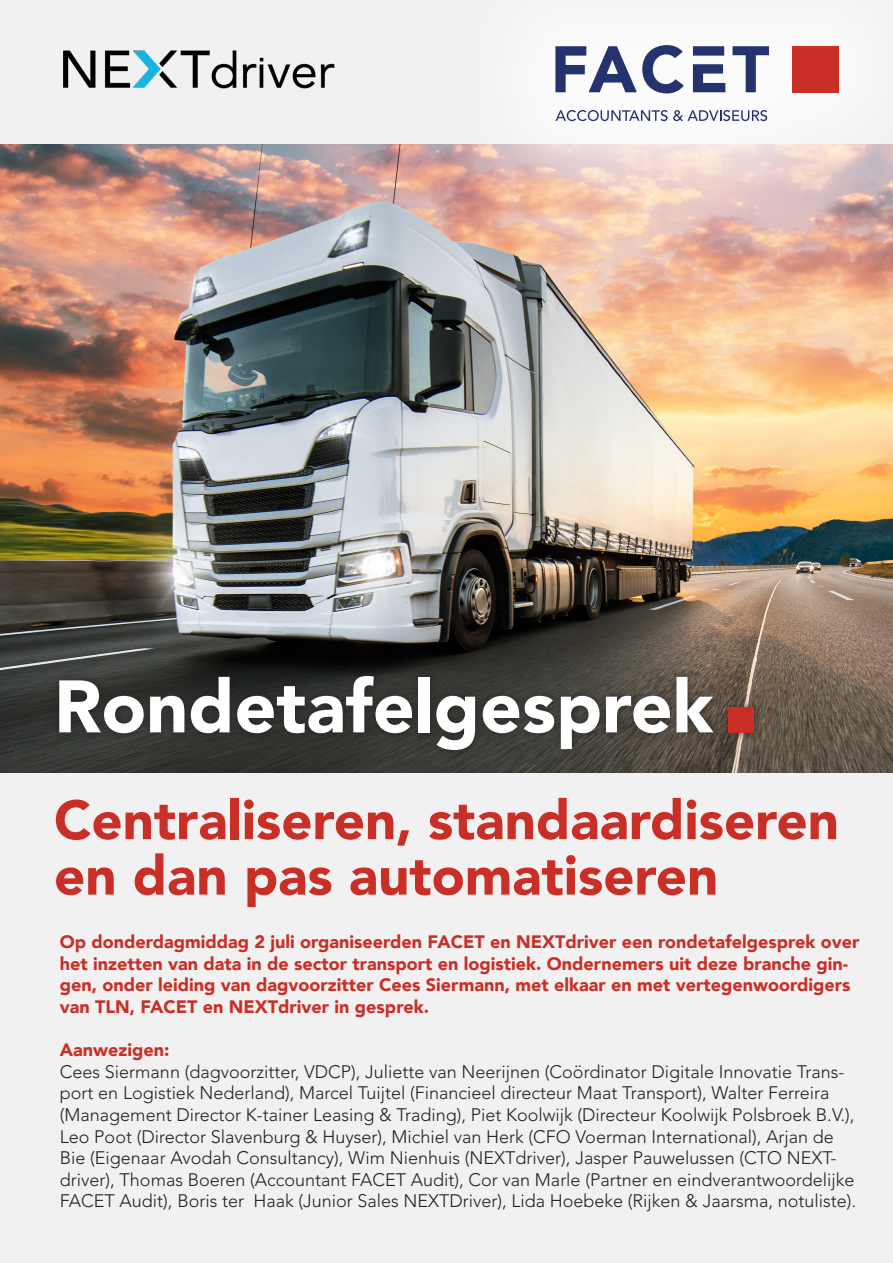
<style>
.page{position:relative;width:893px;height:1263px;background:#f1f1f1}
.page>*{position:absolute;margin:0;border:0;box-sizing:border-box;transform-origin:0 0}
.Alineastijl_1{font:900 73.35px "Avenir";color:#fff}
.t1{font:900 54.45px "Avenir";color:#c92f26}
.t2{font:300 18px/21.6px "Avenir";color:#231f20}
.t3{font:900 18px/21.6px "Avenir";color:#c92f26}
</style>
<div class="page">
<img style="left:0;top:145px;width:893px;height:628px">
<div style="left:51px;top:667px;width:671px;height:92px;background:#231f20;opacity:.75"></div>
<div style="left:720px;top:698px;width:44px;height:45px;background:#231f20;opacity:.75"></div>
<div style="left:728px;top:707px;width:26px;height:26px;background:#c92f26"></div>
<div style="left:449px;top:0;width:444px;height:223px;background:#fff;opacity:.75"></div>
<svg style="left:555px;top:45px;width:129px;height:48px"></svg>
<svg style="left:732px;top:46px;width:37px;height:46px"></svg>
<div style="left:793px;top:46px;width:46px;height:46px;background:#c92f26"></div>
<svg style="left:693px;top:46px;width:31px;height:10px"></svg>
<svg style="left:693px;top:64px;width:32px;height:28px"></svg>
<svg style="left:555px;top:110px;width:212px;height:11px"></svg>
<img style="left:60px;top:45px;width:280px;height:50px">
<p class="Alineastijl_1" style="left:54px;top:644px;width:661px">Rondetafelgesprek</p>
<p class="t1" style="left:54px;top:773px;width:786px">Centraliseren, standaardiseren</p>
<p class="t1" style="left:54px;top:829px;width:666px">en dan pas automatiseren</p>
<p class="t3" style="left:60px;top:930px;width:801px">Op donderdagmiddag 2 juli organiseerden FACET en NEXTdriver een rondetafelgesprek over het inzetten van data in de sector transport en logistiek. Ondernemers uit deze branche gin&shy;gen, onder leiding van dagvoorzitter Cees Siermann, met elkaar en met vertegenwoordigers van TLN, FACET en NEXTdriver in gesprek.</p>
<p class="t3" style="left:60px;top:1038px;width:111px">Aanwezigen:</p>
<p class="t2" style="left:60px;top:1061px;width:798px">Cees Siermann (dagvoorzitter, VDCP), Juliette van Neerijnen (Coördinator Digitale Innovatie Trans&shy;port en Logistiek Nederland), Marcel Tuijtel (Financieel directeur Maat Transport), Walter Ferreira (Management Director K-tainer Leasing &amp; Trading), Piet Koolwijk (Directeur Koolwijk Polsbroek B.V.), Leo Poot (Director Slavenburg &amp; Huyser), Michiel van Herk (CFO Voerman International), Arjan de Bie (Eigenaar Avodah Consultancy), Wim Nienhuis (NEXTdriver), Jasper Pauwelussen (CTO NEXT&shy;driver), Thomas Boeren (Accountant FACET Audit), Cor van Marle (Partner en eindverantwoordelijke FACET Audit), Boris ter Haak (Junior Sales NEXTDriver), Lida Hoebeke (Rijken &amp; Jaarsma, notuliste).</p>
</div>
